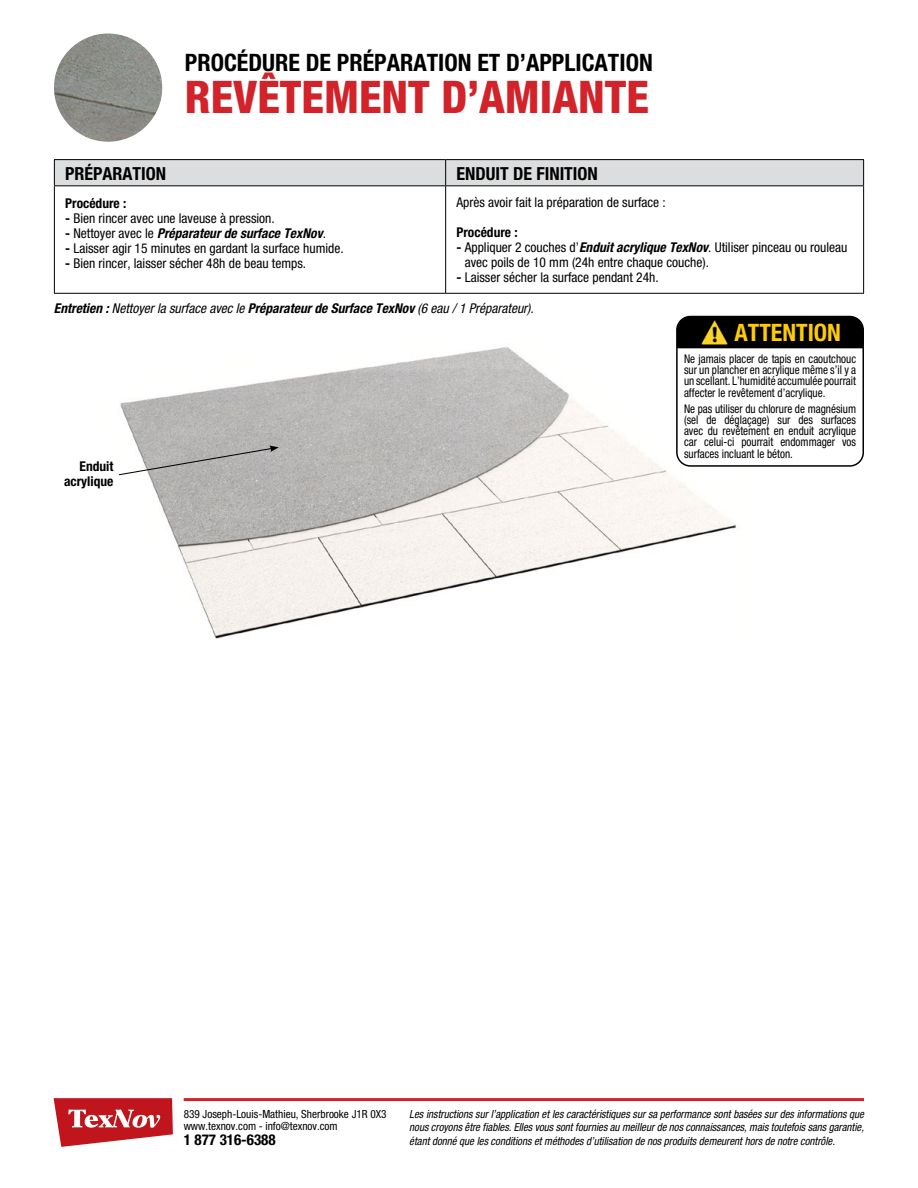
<style>
.page{position:relative;width:918px;height:1188px;background:#fff}
.page>*{position:absolute;margin:0;border:0;box-sizing:border-box;transform-origin:0 0}
.t1{font:800 condensed 45px "Helvetica Neue";color:#d2232a}
.t2{font:700 condensed 24px "Helvetica Neue";color:#000}
.t3{font:700 condensed 24px "Helvetica Neue";color:#ffcb05}
.t4{font:700 condensed 18px "Helvetica Neue";color:#000}
.t5{font:700 condensed 15px "Helvetica Neue";color:#000}
.t6{font:condensed 13.5px/15px "Helvetica Neue";color:#000}
.t7{font:italic condensed 13.5px "Helvetica Neue";color:#000}
.t8{font:italic 700 condensed 13.5px "Helvetica Neue";color:#000}
.t9{font:700 condensed 13.5px/15px "Helvetica Neue";color:#000;text-align:right}
.t10{font:condensed 12px/11.2px "Helvetica Neue";color:#000;text-align:justify;scale:.93 1}
.t11{font:italic condensed 11.25px/13.5px "Helvetica Neue";color:#000;text-align:justify;scale:.96 1}
.t12{font:condensed 11.25px/12.8px "Helvetica Neue";color:#000}
.s1{font-weight:700}
.s2{font-style:normal}
.s3{font-weight:400;font-style:normal}
.s4{font-weight:700;font-style:italic}
</style>
<div class="page">
<hr style="left:184px;top:1098px;width:680px;height:3px;background:#d2232a">
<svg style="left:54px;top:1098px;width:119px;height:49px"></svg>
<img style="left:54px;top:33px;width:108px;height:109px;border-radius:54px">
<svg style="left:55px;top:186px;width:808px;height:107px"></svg>
<div style="left:54px;top:160px;width:810px;height:25px;background:#dcddde"></div>
<hr style="left:54px;top:185px;width:392px;height:1px;background:#000">
<hr style="left:54px;top:186px;width:1px;height:107px;background:#000">
<hr style="left:446px;top:185px;width:418px;height:1px;background:#000">
<hr style="left:445px;top:186px;width:1px;height:107px;background:#000">
<hr style="left:863px;top:186px;width:1px;height:107px;background:#000">
<hr style="left:54px;top:293px;width:392px;height:1px;background:#000">
<hr style="left:446px;top:293px;width:418px;height:1px;background:#000">
<hr style="left:54px;top:159px;width:392px;height:1px;background:#000">
<hr style="left:446px;top:159px;width:418px;height:1px;background:#000">
<img style="left:120px;top:347px;width:617px;height:292px">
<div style="left:677px;top:317px;width:186px;height:149px;background:#fff;border-radius:14px"></div>
<div style="left:678px;top:318px;width:184px;height:30px;background:#000"></div>
<div style="left:676px;top:316px;width:188px;height:151px;border:2px solid #000;border-radius:14px"></div>
<img style="left:698px;top:318px;width:34px;height:29px">
<svg style="left:118px;top:446px;width:161px;height:30px;background:#b8b7b6"></svg>
<h2 class="t2" style="left:185px;top:48px;width:469px">PROCÉDURE DE PRÉPARATION ET D’APPLICATION</h2>
<h1 class="t1" style="left:185px;top:69px;width:466px">REVÊTEMENT D’AMIANTE</h1>
<h3 class="t4" style="left:65px;top:162px;width:102px">PRÉPARATION</h3>
<h3 class="t4" style="left:456px;top:162px;width:143px">ENDUIT DE FINITION</h3>
<p class="t9" style="left:65px;top:195px;width:63px">Procédure :</p>
<p class="t6" style="left:65px;top:210px;width:211px"><span class="s1">-</span> Bien rincer avec une laveuse à pression.</p>
<p class="t8" style="left:65px;top:225px;width:262px"><span class="s2">-</span> <span class="s3">Nettoyer avec le</span> Préparateur de surface TexNov<span class="s3">.</span></p>
<p class="t6" style="left:65px;top:240px;width:280px"><span class="s1">-</span> Laisser agir 15 minutes en gardant la surface humide.</p>
<p class="t6" style="left:65px;top:255px;width:243px"><span class="s1">-</span> Bien rincer, laisser sécher 48h de beau temps.</p>
<p class="t6" style="left:456px;top:195px;width:211px">Après avoir fait la préparation de surface :</p>
<p class="t9" style="left:456px;top:225px;width:63px">Procédure :</p>
<p class="t6" style="left:465px;top:240px;width:384px;text-indent:-8px"><span class="s1">-</span> Appliquer 2 couches d’<span class="s4">Enduit acrylique TexNov</span>. Utiliser pinceau ou rouleau avec poils de 10 mm (24h entre chaque couche).</p>
<p class="t6" style="left:456px;top:270px;width:204px"><span class="s1">-</span> Laisser sécher la surface pendant 24h.</p>
<p class="t7" style="left:54px;top:300px;width:481px"><span class="s1">Entretien :</span> Nettoyer la surface avec le <span class="s1">Préparateur de Surface TexNov</span> (6 eau / 1 Préparateur).</p>
<p class="t10" style="left:684px;top:353px;width:187px">Ne jamais placer de tapis en caoutchouc sur un plancher en acrylique même s’il y a un scellant. L’humidité accumulée pourrait affecter le revêtement d’acrylique.</p>
<p class="t10" style="left:684px;top:403px;width:187px">Ne pas utiliser du chlorure de magnésium (sel de déglaçage) sur des surfaces avec du revêtement en enduit acrylique car celui-ci pourrait endommager vos surfaces incluant le béton.</p>
<h2 class="t3" style="left:734px;top:318px;width:108px">ATTENTION</h2>
<p class="t9" style="left:64px;top:458px;width:51px">Enduit acrylique</p>
<p class="t12" style="left:184px;top:1107px;width:204px">839 Joseph-Louis-Mathieu, Sherbrooke J1R 0X3 www.texnov.com - info@texnov.com</p>
<p class="t5" style="left:184px;top:1131px;width:93px">1 877 316-6388</p>
<p class="t11" style="left:409px;top:1107px;width:475px">Les instructions sur l’application et les caractéristiques sur sa performance sont basées sur des informations que nous croyons être fiables. Elles vous sont fournies au meilleur de nos connaissances, mais toutefois sans garantie, étant donné que les conditions et méthodes d’utilisation de nos produits demeurent hors de notre contrôle.</p>
</div>
